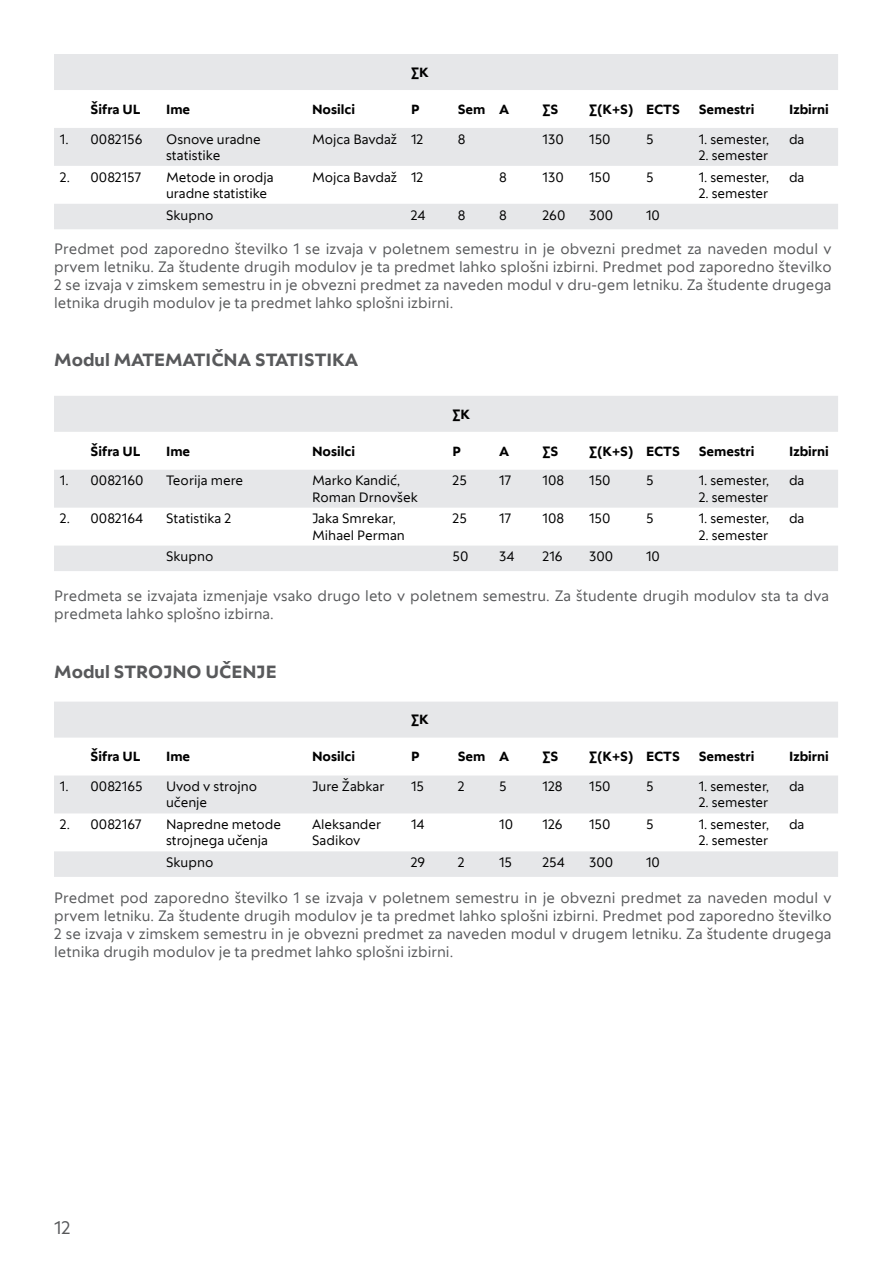
<style>
.page{position:relative;width:893px;height:1263px;background:#fff}
.page>*{position:absolute;margin:0;border:0;box-sizing:border-box;transform-origin:0 0}
.t1{font:700 18px "Univerza Sans";color:#58595b}
.t2{font:18px "Univerza Sans";color:#58595b}
.t3{font:15px/18px "Univerza Sans";color:#58595b;text-align:justify}
.t4{font:13.5px/16.2px "Univerza Sans";color:#000}
.t5{font:700 13.5px "Univerza Sans";color:#000}
</style>
<div class="page">
<svg style="left:54px;top:54px;width:784px;height:175px;fill:#e6e7e9"></svg>
<svg style="left:54px;top:396px;width:784px;height:175px;fill:#e6e7e9"></svg>
<svg style="left:54px;top:702px;width:784px;height:175px;fill:#e6e7e9"></svg>
<p class="t5" style="left:411px;top:62px;width:19px">∑K</p>
<p class="t5" style="left:91px;top:99px;width:51px">Šifra UL</p>
<p class="t5" style="left:166px;top:99px;width:26px">Ime</p>
<p class="t5" style="left:312px;top:99px;width:44px">Nosilci</p>
<p class="t5" style="left:411px;top:99px;width:10px">P</p>
<p class="t5" style="left:458px;top:99px;width:53px">Sem A</p>
<p class="t5" style="left:543px;top:99px;width:18px">∑S</p>
<p class="t5" style="left:589px;top:99px;width:92px">∑(K+S) ECTS</p>
<p class="t5" style="left:699px;top:99px;width:57px">Semestri</p>
<p class="t5" style="left:789px;top:99px;width:41px">Izbirni</p>
<p class="t4" style="left:60px;top:130px;width:84px">1. 0082156</p>
<p class="t4" style="left:166px;top:130px;width:96px">Osnove uradne statistike</p>
<p class="t4" style="left:312px;top:130px;width:113px">Mojca Bavdaž 12</p>
<p class="t4" style="left:458px;top:130px;width:9px">8</p>
<p class="t4" style="left:542px;top:130px;width:23px">130</p>
<p class="t4" style="left:589px;top:130px;width:23px">150</p>
<p class="t4" style="left:646px;top:130px;width:9px">5</p>
<p class="t4" style="left:699px;top:130px;width:72px">1. semester,</p>
<p class="t4" style="left:789px;top:130px;width:17px">da</p>
<p class="t4" style="left:699px;top:146px;width:71px">2. semester</p>
<p class="t4" style="left:60px;top:168px;width:83px">2. 0082157</p>
<p class="t4" style="left:166px;top:168px;width:109px">Metode in orodja uradne statistike</p>
<p class="t4" style="left:312px;top:168px;width:113px">Mojca Bavdaž 12</p>
<p class="t4" style="left:499px;top:168px;width:9px">8</p>
<p class="t4" style="left:542px;top:168px;width:23px">130</p>
<p class="t4" style="left:589px;top:168px;width:23px">150</p>
<p class="t4" style="left:646px;top:168px;width:9px">5</p>
<p class="t4" style="left:699px;top:168px;width:72px">1. semester,</p>
<p class="t4" style="left:699px;top:184px;width:71px">2. semester</p>
<p class="t4" style="left:789px;top:168px;width:17px">da</p>
<p class="t4" style="left:166px;top:206px;width:49px">Skupno</p>
<p class="t4" style="left:411px;top:206px;width:16px">24</p>
<p class="t4" style="left:458px;top:206px;width:9px">8</p>
<p class="t4" style="left:499px;top:206px;width:9px">8</p>
<p class="t4" style="left:542px;top:206px;width:24px">260</p>
<p class="t4" style="left:589px;top:206px;width:26px">300</p>
<p class="t4" style="left:646px;top:206px;width:15px">10</p>
<p class="t3" style="left:54px;top:239px;width:779px">Predmet pod zaporedno številko 1 se izvaja v poletnem semestru in je obvezni predmet za naveden modul v prvem letniku. Za študente drugih modulov je ta predmet lahko splošni izbirni. Predmet pod zaporedno številko 2 se izvaja v zimskem semestru in je obvezni predmet za naveden modul v dru-gem letniku. Za študente drugega letnika drugih modulov je ta predmet lahko splošni izbirni.</p>
<p class="t1" style="left:54px;top:346px;width:306px">Modul MATEMATIČNA STATISTIKA</p>
<p class="t5" style="left:453px;top:404px;width:19px">∑K</p>
<p class="t5" style="left:91px;top:441px;width:51px">Šifra UL</p>
<p class="t5" style="left:166px;top:441px;width:26px">Ime</p>
<p class="t5" style="left:312px;top:441px;width:44px">Nosilci</p>
<p class="t5" style="left:453px;top:441px;width:10px">P</p>
<p class="t5" style="left:499px;top:441px;width:12px">A</p>
<p class="t5" style="left:543px;top:441px;width:18px">∑S</p>
<p class="t5" style="left:589px;top:441px;width:92px">∑(K+S) ECTS</p>
<p class="t5" style="left:699px;top:441px;width:57px">Semestri</p>
<p class="t5" style="left:789px;top:441px;width:41px">Izbirni</p>
<p class="t4" style="left:60px;top:472px;width:85px">1. 0082160</p>
<p class="t4" style="left:166px;top:472px;width:79px">Teorija mere</p>
<p class="t4" style="left:312px;top:472px;width:107px">Marko Kandić,<br>Roman Drnovšek</p>
<p class="t4" style="left:452px;top:472px;width:16px">25</p>
<p class="t4" style="left:499px;top:472px;width:13px">17</p>
<p class="t4" style="left:542px;top:472px;width:23px">108</p>
<p class="t4" style="left:589px;top:472px;width:23px">150</p>
<p class="t4" style="left:646px;top:472px;width:9px">5</p>
<p class="t4" style="left:699px;top:472px;width:72px">1. semester,</p>
<p class="t4" style="left:789px;top:472px;width:17px">da</p>
<p class="t4" style="left:699px;top:488px;width:71px">2. semester</p>
<p class="t4" style="left:60px;top:510px;width:85px">2. 0082164</p>
<p class="t4" style="left:166px;top:510px;width:67px">Statistika 2</p>
<p class="t4" style="left:312px;top:510px;width:94px">Jaka Smrekar,<br>Mihael Perman</p>
<p class="t4" style="left:452px;top:510px;width:16px">25</p>
<p class="t4" style="left:499px;top:510px;width:13px">17</p>
<p class="t4" style="left:542px;top:510px;width:23px">108</p>
<p class="t4" style="left:589px;top:510px;width:23px">150</p>
<p class="t4" style="left:646px;top:510px;width:9px">5</p>
<p class="t4" style="left:699px;top:510px;width:72px">1. semester,</p>
<p class="t4" style="left:699px;top:526px;width:71px">2. semester</p>
<p class="t4" style="left:789px;top:510px;width:17px">da</p>
<p class="t4" style="left:166px;top:548px;width:49px">Skupno</p>
<p class="t4" style="left:452px;top:548px;width:17px">50</p>
<p class="t4" style="left:499px;top:548px;width:17px">34</p>
<p class="t4" style="left:542px;top:548px;width:22px">216</p>
<p class="t4" style="left:589px;top:548px;width:26px">300</p>
<p class="t4" style="left:646px;top:548px;width:15px">10</p>
<p class="t3" style="left:54px;top:586px;width:776px">Predmeta se izvajata izmenjaje vsako drugo leto v poletnem semestru. Za študente drugih modulov sta ta dva predmeta lahko splošno izbirna.</p>
<p class="t1" style="left:54px;top:658px;width:224px">Modul STROJNO UČENJE</p>
<p class="t5" style="left:411px;top:710px;width:19px">∑K</p>
<p class="t5" style="left:91px;top:746px;width:51px">Šifra UL</p>
<p class="t5" style="left:166px;top:746px;width:26px">Ime</p>
<p class="t5" style="left:312px;top:746px;width:44px">Nosilci</p>
<p class="t5" style="left:411px;top:746px;width:10px">P</p>
<p class="t5" style="left:458px;top:746px;width:53px">Sem A</p>
<p class="t5" style="left:543px;top:746px;width:18px">∑S</p>
<p class="t5" style="left:589px;top:746px;width:92px">∑(K+S) ECTS</p>
<p class="t5" style="left:699px;top:746px;width:57px">Semestri</p>
<p class="t5" style="left:789px;top:746px;width:41px">Izbirni</p>
<p class="t4" style="left:60px;top:778px;width:84px">1. 0082165</p>
<p class="t4" style="left:166px;top:778px;width:93px">Uvod v strojno učenje</p>
<p class="t4" style="left:312px;top:778px;width:74px">Jure Žabkar</p>
<p class="t4" style="left:411px;top:778px;width:14px">15</p>
<p class="t4" style="left:458px;top:778px;width:8px">2</p>
<p class="t4" style="left:499px;top:778px;width:9px">5</p>
<p class="t4" style="left:542px;top:778px;width:22px">128</p>
<p class="t4" style="left:589px;top:778px;width:23px">150</p>
<p class="t4" style="left:646px;top:778px;width:9px">5</p>
<p class="t4" style="left:699px;top:778px;width:72px">1. semester,</p>
<p class="t4" style="left:789px;top:778px;width:17px">da</p>
<p class="t4" style="left:699px;top:794px;width:71px">2. semester</p>
<p class="t4" style="left:60px;top:816px;width:83px">2. 0082167</p>
<p class="t4" style="left:166px;top:816px;width:117px">Napredne metode strojnega učenja</p>
<p class="t4" style="left:312px;top:816px;width:71px">Aleksander<br>Sadikov</p>
<p class="t4" style="left:411px;top:816px;width:15px">14</p>
<p class="t4" style="left:499px;top:816px;width:15px">10</p>
<p class="t4" style="left:542px;top:816px;width:22px">126</p>
<p class="t4" style="left:589px;top:816px;width:23px">150</p>
<p class="t4" style="left:646px;top:816px;width:9px">5</p>
<p class="t4" style="left:699px;top:816px;width:72px">1. semester,</p>
<p class="t4" style="left:699px;top:832px;width:71px">2. semester</p>
<p class="t4" style="left:789px;top:816px;width:17px">da</p>
<p class="t4" style="left:166px;top:854px;width:49px">Skupno</p>
<p class="t4" style="left:411px;top:854px;width:16px">29</p>
<p class="t4" style="left:458px;top:854px;width:8px">2</p>
<p class="t4" style="left:499px;top:854px;width:14px">15</p>
<p class="t4" style="left:542px;top:854px;width:24px">254</p>
<p class="t4" style="left:589px;top:854px;width:26px">300</p>
<p class="t4" style="left:646px;top:854px;width:15px">10</p>
<p class="t3" style="left:54px;top:888px;width:779px">Predmet pod zaporedno številko 1 se izvaja v poletnem semestru in je obvezni predmet za naveden modul v prvem letniku. Za študente drugih modulov je ta predmet lahko splošni izbirni. Predmet pod zaporedno številko 2 se izvaja v zimskem semestru in je obvezni predmet za naveden modul v drugem letniku. Za študente drugega letnika drugih modulov je ta predmet lahko splošni izbirni.</p>
<p class="t2" style="left:54px;top:1214px;width:18px">12</p>
</div>
